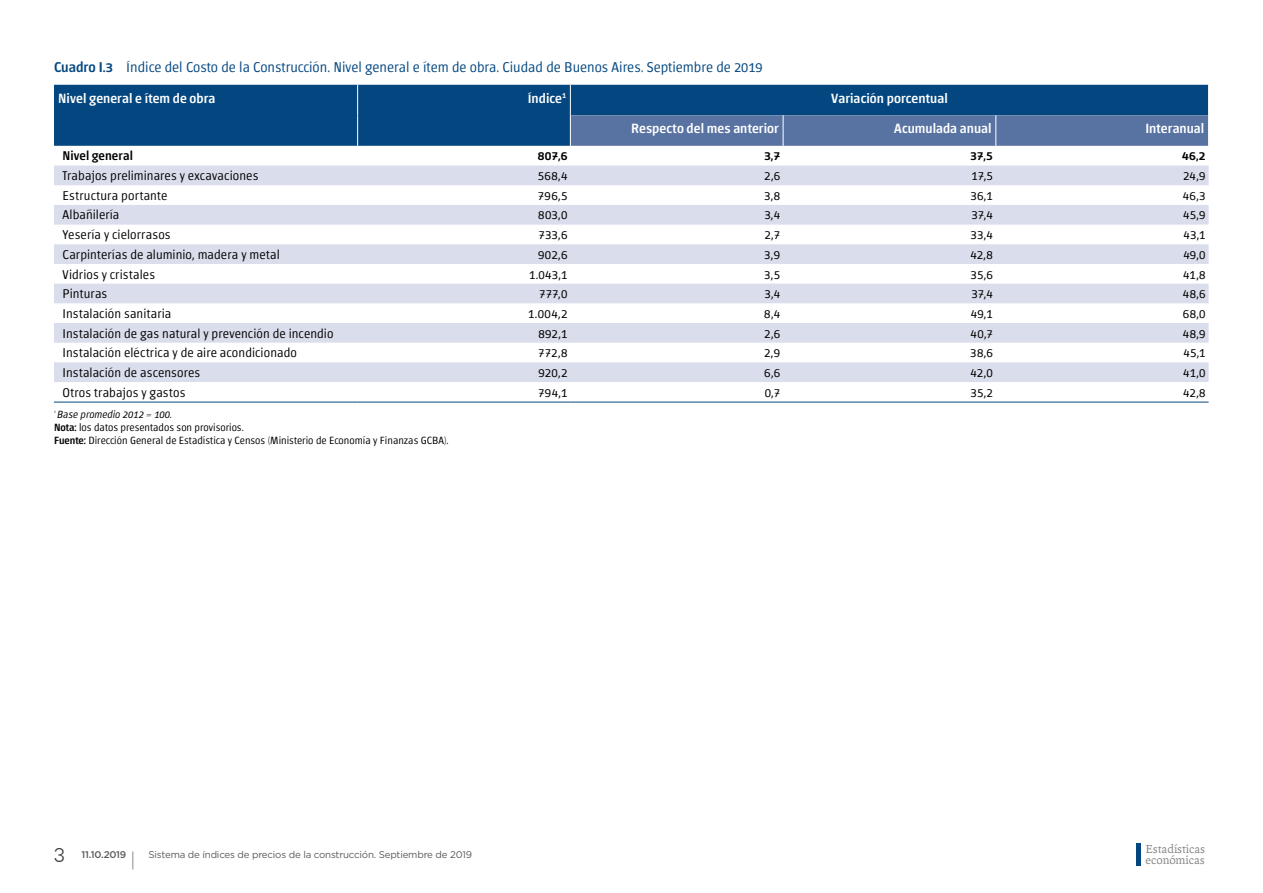
<style>
.page{position:relative;width:1263px;height:893px;background:#fff}
.page>*{position:absolute;margin:0;border:0;box-sizing:border-box;transform-origin:0 0}
.t1{font:19.5px "Gotham";color:#5a5a59;scale:.5 1}
.t2{font:300 19.5px "Zurich BT";color:#3c3c3b}
.t3{font:300 14.25px "Chaco";color:#044780}
.t4{font:500 13.5px "Chaco";letter-spacing:.005em;color:#fff}
.t5{font:300 12.75px "Chaco";letter-spacing:.01em;color:#000}
.t6{font:500 12.75px "Chaco";letter-spacing:.01em;color:#000}
.t7{font:12.6px "Andralis ND Os F";color:#878787}
.t8{font:300 10.5px/12.6px "Chaco";color:#000}
.t9{font:9.75px "Gotham";letter-spacing:-.02em;color:#5a5a59}
.t10{font:500 9.75px "Gotham";letter-spacing:-.02em;color:#5a5a59}
.s1{font-weight:500}
.s2{font-style:italic}
</style>
<div class="page">
<div style="left:1136px;top:843px;width:5px;height:23px;background:#044780"></div>
<div style="left:54px;top:85px;width:1154px;height:61px;background:#044780"></div>
<div style="left:571px;top:115px;width:637px;height:31px;background:#5872a2"></div>
<svg style="left:54px;top:165px;width:1154px;height:237px"></svg>
<svg style="left:54px;top:166px;width:1154px;height:216px;fill:#daddeb"></svg>
<hr style="left:357px;top:85px;width:1px;height:30px;background:#fff">
<hr style="left:570px;top:85px;width:1px;height:30px;background:#fff">
<hr style="left:357px;top:115px;width:1px;height:31px;background:#fff">
<hr style="left:783px;top:115px;width:1px;height:31px;background:#fff">
<hr style="left:995px;top:115px;width:1px;height:31px;background:#fff">
<hr style="left:54px;top:402px;width:304px;height:1px;background:#044780">
<hr style="left:358px;top:402px;width:212px;height:1px;background:#044780">
<hr style="left:570px;top:402px;width:213px;height:1px;background:#044780">
<hr style="left:783px;top:402px;width:213px;height:1px;background:#044780">
<hr style="left:996px;top:402px;width:212px;height:1px;background:#044780">
<hr style="left:570px;top:115px;width:1px;height:31px;background:#fff">
<p class="t3" style="left:54px;top:61px;width:710px"><span class="s1">Cuadro I.3</span> Índice del Costo de la Construcción. Nivel general e ítem de obra. Ciudad de Buenos Aires. Septiembre de 2019</p>
<p class="t4" style="left:58px;top:92px;width:159px">Nivel general e ítem de obra</p>
<p class="t4" style="left:528px;top:92px;width:40px">Índice<sup>1</sup></p>
<p class="t4" style="left:831px;top:92px;width:118px">Variación porcentual</p>
<p class="t4" style="left:631px;top:122px;width:149px">Respecto del mes anterior</p>
<p class="t4" style="left:894px;top:122px;width:99px">Acumulada anual</p>
<p class="t4" style="left:1145px;top:122px;width:60px">Interanual</p>
<p class="t6" style="left:63px;top:150px;width:72px">Nivel general</p>
<p class="t6" style="left:538px;top:150px;width:31px">807,6</p>
<p class="t6" style="left:764px;top:150px;width:18px">3,7</p>
<p class="t6" style="left:970px;top:150px;width:24px">37,5</p>
<p class="t6" style="left:1182px;top:150px;width:25px">46,2</p>
<p class="t5" style="left:63px;top:170px;width:197px">Trabajos preliminares y excavaciones</p>
<p class="t5" style="left:538px;top:170px;width:31px">568,4</p>
<p class="t5" style="left:764px;top:170px;width:17px">2,6</p>
<p class="t5" style="left:971px;top:170px;width:23px">17,5</p>
<p class="t5" style="left:1183px;top:170px;width:24px">24,9</p>
<p class="t5" style="left:63px;top:190px;width:106px">Estructura portante</p>
<p class="t5" style="left:538px;top:190px;width:31px">796,5</p>
<p class="t5" style="left:764px;top:190px;width:17px">3,8</p>
<p class="t5" style="left:970px;top:190px;width:24px">36,1</p>
<p class="t5" style="left:1183px;top:190px;width:24px">46,3</p>
<p class="t5" style="left:63px;top:209px;width:59px">Albañilería</p>
<p class="t5" style="left:538px;top:209px;width:31px">803,0</p>
<p class="t5" style="left:764px;top:209px;width:17px">3,4</p>
<p class="t5" style="left:971px;top:209px;width:23px">37,4</p>
<p class="t5" style="left:1183px;top:209px;width:24px">45,9</p>
<p class="t5" style="left:63px;top:229px;width:110px">Yesería y cielorrasos</p>
<p class="t5" style="left:538px;top:229px;width:30px">733,6</p>
<p class="t5" style="left:764px;top:229px;width:17px">2,7</p>
<p class="t5" style="left:970px;top:229px;width:24px">33,4</p>
<p class="t5" style="left:1183px;top:229px;width:24px">43,1</p>
<p class="t5" style="left:63px;top:249px;width:219px">Carpinterías de aluminio, madera y metal</p>
<p class="t5" style="left:538px;top:249px;width:31px">902,6</p>
<p class="t5" style="left:764px;top:249px;width:17px">3,9</p>
<p class="t5" style="left:970px;top:249px;width:24px">42,8</p>
<p class="t5" style="left:1183px;top:249px;width:24px">49,0</p>
<p class="t5" style="left:63px;top:268px;width:94px">Vidrios y cristales</p>
<p class="t5" style="left:529px;top:268px;width:40px">1.043,1</p>
<p class="t5" style="left:764px;top:268px;width:17px">3,5</p>
<p class="t5" style="left:971px;top:268px;width:24px">35,6</p>
<p class="t5" style="left:1183px;top:268px;width:24px">41,8</p>
<p class="t5" style="left:63px;top:288px;width:46px">Pinturas</p>
<p class="t5" style="left:539px;top:288px;width:30px">777,0</p>
<p class="t5" style="left:764px;top:288px;width:17px">3,4</p>
<p class="t5" style="left:971px;top:288px;width:23px">37,4</p>
<p class="t5" style="left:1183px;top:288px;width:24px">48,6</p>
<p class="t5" style="left:63px;top:308px;width:110px">Instalación sanitaria</p>
<p class="t5" style="left:528px;top:308px;width:41px">1.004,2</p>
<p class="t5" style="left:764px;top:308px;width:17px">8,4</p>
<p class="t5" style="left:971px;top:308px;width:24px">49,1</p>
<p class="t5" style="left:1183px;top:308px;width:24px">68,0</p>
<p class="t5" style="left:63px;top:327px;width:272px">Instalación de gas natural y prevención de incendio</p>
<p class="t5" style="left:538px;top:327px;width:31px">892,1</p>
<p class="t5" style="left:764px;top:327px;width:17px">2,6</p>
<p class="t5" style="left:970px;top:327px;width:24px">40,7</p>
<p class="t5" style="left:1183px;top:327px;width:24px">48,9</p>
<p class="t5" style="left:63px;top:347px;width:236px">Instalación eléctrica y de aire acondicionado</p>
<p class="t5" style="left:538px;top:347px;width:31px">772,8</p>
<p class="t5" style="left:764px;top:347px;width:18px">2,9</p>
<p class="t5" style="left:970px;top:347px;width:24px">38,6</p>
<p class="t5" style="left:1183px;top:347px;width:24px">45,1</p>
<p class="t5" style="left:63px;top:367px;width:139px">Instalación de ascensores</p>
<p class="t5" style="left:538px;top:367px;width:30px">920,2</p>
<p class="t5" style="left:764px;top:367px;width:17px">6,6</p>
<p class="t5" style="left:970px;top:367px;width:24px">42,0</p>
<p class="t5" style="left:1183px;top:367px;width:24px">41,0</p>
<p class="t5" style="left:63px;top:386px;width:124px">Otros trabajos y gastos</p>
<p class="t5" style="left:538px;top:386px;width:31px">794,1</p>
<p class="t5" style="left:765px;top:386px;width:17px">0,7</p>
<p class="t5" style="left:970px;top:386px;width:24px">35,2</p>
<p class="t5" style="left:1183px;top:386px;width:24px">42,8</p>
<p class="t8" style="left:54px;top:409px;width:396px"><sup>¹</sup> <span class="s2">Base promedio 2012 = 100.<br></span><span class="s1">Nota:</span> los datos presentados son provisorios.<br><span class="s1">Fuente:</span> Dirección General de Estadística y Censos (Ministerio de Economía y Finanzas GCBA).</p>
<p class="t7" style="left:1145px;top:842px;width:61px">Estadísticas</p>
<h1 class="t2" style="left:54px;top:843px;width:12px">3</h1>
<p class="t7" style="left:1145px;top:853px;width:61px">económicas</p>
<p class="t9" style="left:148px;top:848px;width:325px">Sistema de índices de precios de la construcción. Septiembre de 2019</p>
<p class="t10" style="left:82px;top:848px;width:46px">11.10.2019</p>
<h1 class="t1" style="left:132px;top:847px;width:7px">|</h1>
</div>
